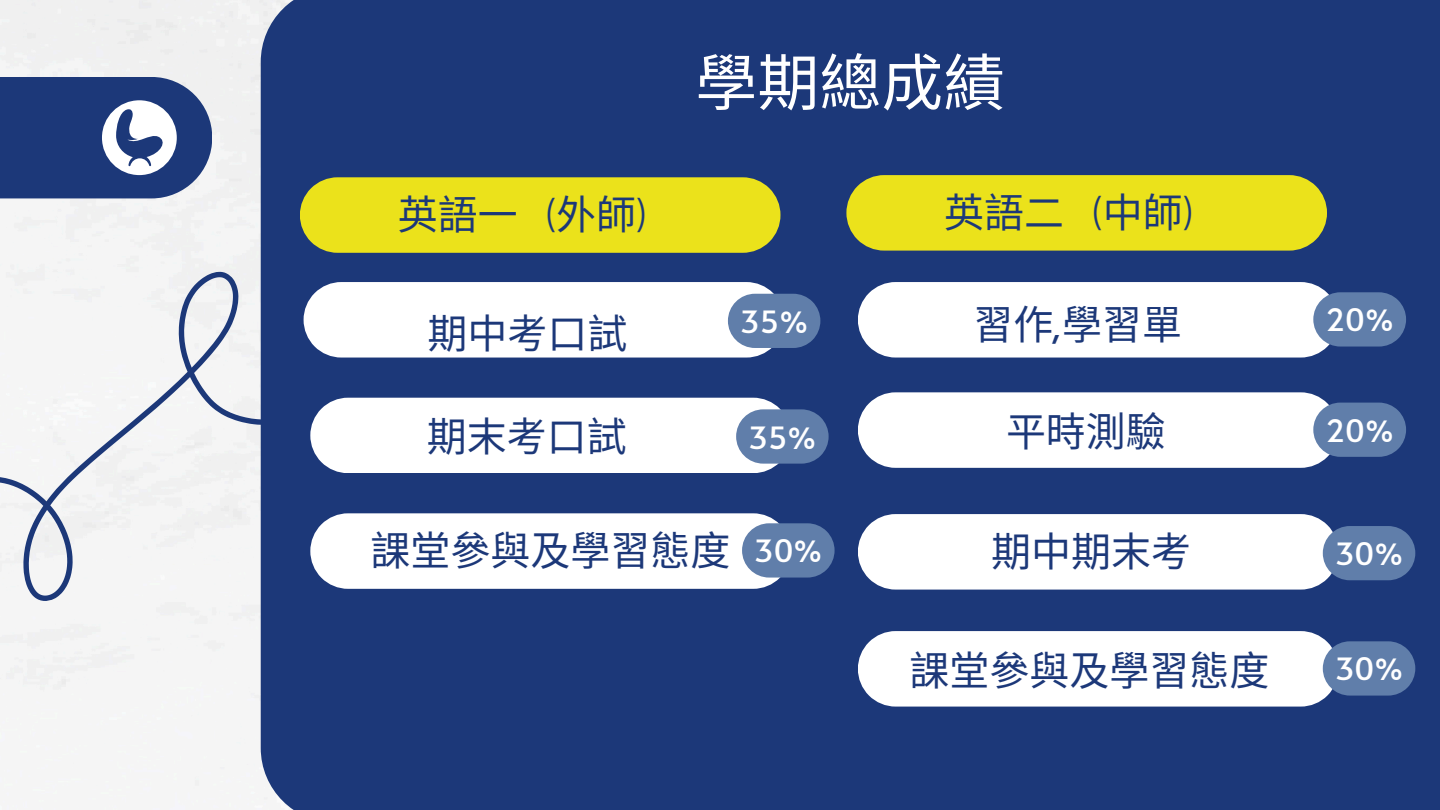
<style>
.page{position:relative;width:1440px;height:810px;background:#fff}
.page>*{position:absolute;margin:0;border:0;box-sizing:border-box;transform-origin:0 0}
.t1{font:62px "Noto Sans CJ Ksc";color:#fff}
.t2{font:40px "Noto Sans CJ Ksc";color:#1c3879}
.t3{font:30.6px "Alata";color:#fff}
.s1{font-family:"Aileron"}
</style>
<div class="page">
<div style="left:0;top:29px;width:261px;height:585px;background:#f5f5f5"></div>
<div style="left:261px;top:0;width:1179px;height:810px;background:#1c3879"></div>
<svg style="left:0;top:77px;width:212px;height:121px"></svg>
<svg style="left:304px;top:282px;width:516px;height:76px"></svg>
<svg style="left:310px;top:398px;width:519px;height:75px"></svg>
<svg style="left:310px;top:513px;width:525px;height:76px"></svg>
<div style="left:300px;top:177px;width:481px;height:76px;background:#ebe21b"></div>
<div style="left:846px;top:175px;width:481px;height:76px;background:#ebe21b"></div>
<svg style="left:858px;top:282px;width:548px;height:76px"></svg>
<svg style="left:858px;top:392px;width:548px;height:76px"></svg>
<svg style="left:858px;top:631px;width:557px;height:76px"></svg>
<svg style="left:858px;top:514px;width:557px;height:76px"></svg>
<h1 class="t1" style="left:695px;top:33px;width:311px">學期總成績</h1>
<p class="t2" style="left:398px;top:183px;width:253px">英語一 <span class="s1">(</span>外師<span class="s1">)</span></p>
<h2 class="t2" style="left:944px;top:181px;width:253px">英語二 <span class="s1">(</span>中師<span class="s1">)</span></h2>
<h2 class="t2" style="left:428px;top:301px;width:201px">期中考口試</h2>
<h2 class="t3" style="left:740px;top:299px;width:69px">35%</h2>
<p class="t2" style="left:973px;top:293px;width:210px">習作<span class="s1">,</span>學習單</p>
<h2 class="t3" style="left:1326px;top:298px;width:70px">20%</h2>
<h2 class="t2" style="left:427px;top:405px;width:201px">期末考口試</h2>
<h2 class="t3" style="left:748px;top:415px;width:69px">35%</h2>
<h2 class="t2" style="left:1006px;top:399px;width:161px">平時測驗</h2>
<p class="t3" style="left:1326px;top:408px;width:70px">20%</p>
<p class="t2" style="left:371px;top:519px;width:361px">課堂參與及學習態度</p>
<p class="t3" style="left:754px;top:529px;width:70px">30%</p>
<h2 class="t2" style="left:991px;top:520px;width:201px">期中期末考</h2>
<p class="t3" style="left:1335px;top:531px;width:70px">30%</p>
<p class="t2" style="left:910px;top:638px;width:361px">課堂參與及學習態度</p>
<h2 class="t3" style="left:1335px;top:647px;width:70px">30%</h2>
</div>
